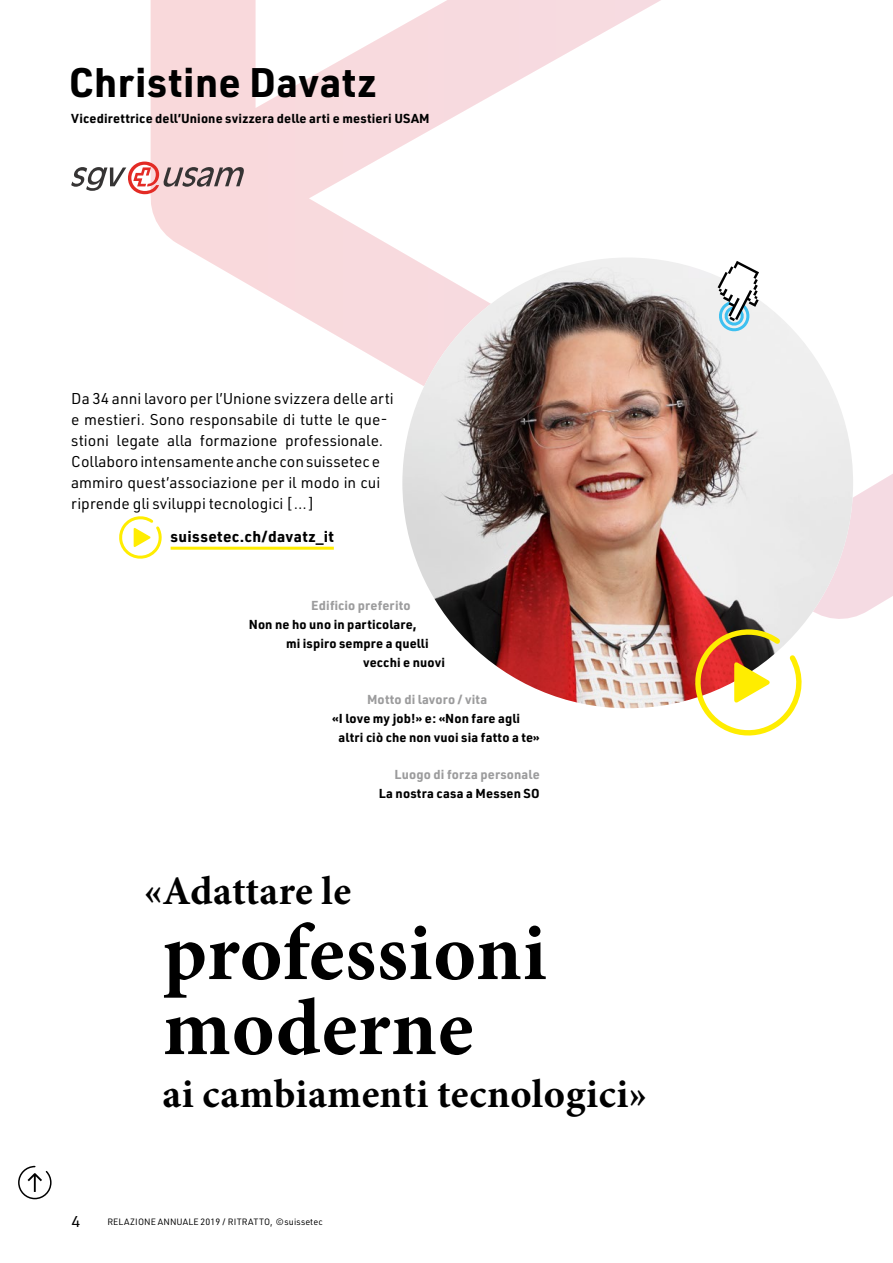
<style>
.page{position:relative;width:893px;height:1263px;background:#fff}
.page>*{position:absolute;margin:0;border:0;box-sizing:border-box;transform-origin:0 0}
.t1{font:700 81px/75px "Minion Pro";letter-spacing:.01em;color:#000}
.t2{font:700 40.5px "Minion Pro";letter-spacing:.005em;color:#000}
.t3{font:700 40.5px "URWDIN";letter-spacing:.015em;color:#000}
.t4{font:15.3px/21px "URWDIN";color:#000}
.t5{font:700 15.3px "URWDIN";letter-spacing:.02em;color:#000}
.t6{font:15.3px "URWDIN";color:#000;scale:1.14 1}
.t7{font:700 12.75px/18.8px "URWDIN";letter-spacing:.01em;color:#000}
.t8{font:700 12.75px "URWDIN";letter-spacing:.01em;color:#9c9c9d}
.t9{font:9px "URWDIN";letter-spacing:.01em;color:#000}
</style>
<div class="page">
<svg style="left:18px;top:1165px;width:34px;height:35px"></svg>
<svg style="left:141px;top:0;width:752px;height:619px"></svg>
<img style="left:402px;top:257px;width:451px;height:451px;border-radius:225px">
<hr style="left:171px;top:547px;width:163px;height:3px;background:#ffed00">
<svg style="left:119px;top:515px;width:46px;height:49px"></svg>
<svg style="left:71px;top:162px;width:173px;height:32px"></svg>
<svg style="left:692px;top:625px;width:110px;height:111px"></svg>
<svg style="left:715px;top:261px;width:44px;height:74px"></svg>
<h2 class="t3" style="left:69px;top:54px;width:310px">Christine Davatz</h2>
<p class="t7" style="left:71px;top:108px;width:360px">Vicedirettrice dell’Unione svizzera delle arti e mestieri USAM</p>
<p class="t4" style="left:71px;top:388px;width:324px">Da 34 anni lavoro per l’Unione svizzera delle arti e mestieri. Sono responsabile di tutte le que&shy;stioni legate alla formazione professionale.<br>Collaboro intensamente anche con suissetec e ammiro quest’associazione per il modo in cui riprende gli sviluppi tecnologici […]</p>
<p class="t5" style="left:171px;top:526px;width:165px">suissetec.ch/davatz_it</p>
<p class="t8" style="left:311px;top:597px;width:101px">Edificio preferito</p>
<p class="t7" style="left:249px;top:615px;width:169px">Non ne ho uno in particolare,</p>
<p class="t7" style="left:286px;top:633px;width:144px">mi ispiro sempre a quelli</p>
<p class="t7" style="left:363px;top:652px;width:84px">vecchi e nuovi</p>
<p class="t8" style="left:367px;top:691px;width:122px">Motto di lavoro / vita</p>
<p class="t7" style="left:339px;top:708px;width:203px;text-indent:-6px">«I love my job!» e: «Non fare agli altri ciò che non vuoi sia fatto a te»</p>
<p class="t8" style="left:395px;top:766px;width:147px">Luogo di forza personale</p>
<p class="t7" style="left:379px;top:783px;width:162px">La nostra casa a Messen SO</p>
<h2 class="t2" style="left:144px;top:867px;width:209px">«Adattare le</h2>
<h1 class="t1" style="left:163px;top:919px;width:385px">professioni moderne</h1>
<h2 class="t2" style="left:163px;top:1069px;width:486px">ai cambiamenti tecnologici»</h2>
<p class="t6" style="left:71px;top:1212px;width:10px">4</p>
<p class="t9" style="left:107px;top:1216px;width:217px">RELAZIONE ANNUALE 2019 / RITRATTO, © suissetec</p>
</div>
